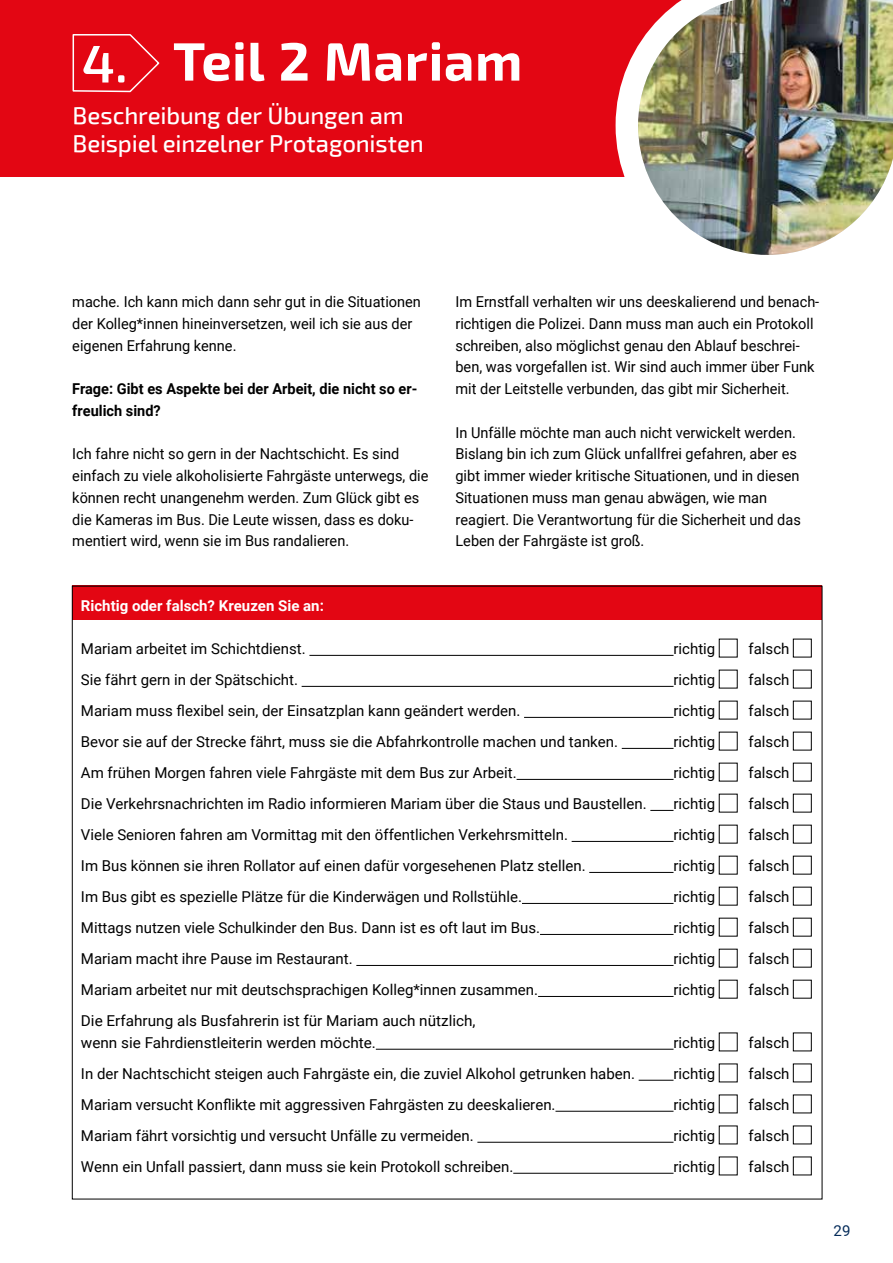
<style>
.page{position:relative;width:893px;height:1263px;background:#fff}
.page>*{position:absolute;margin:0;border:0;box-sizing:border-box;transform-origin:0 0}
.t1{font:700 54px "Exo 2";letter-spacing:.01em;color:#fff}
.t2{font:500 24px/28.5px "Exo 2";letter-spacing:-.005em;color:#fff}
.t3{font:15px/21.8px "Roboto";color:#000}
.t4{font:700 15px/21.8px "Roboto";color:#000}
.t5{font:700 15px "Roboto";color:#fff}
.t6{font:15px "Roboto";color:#052c5a}
.s1{font-weight:400;font-size:52.95px}
</style>
<div class="page">
<div style="left:0;top:0;width:893px;height:177px;background:#e30613"></div>
<svg style="left:615px;top:46px;width:23px;height:131px"></svg>
<img style="left:638px;top:0;width:255px;height:255px">
<svg style="left:72px;top:34px;width:88px;height:59px"></svg>
<div style="left:73px;top:586px;width:749px;height:34px;background:#e30613"></div>
<hr style="left:309px;top:655px;width:364px;height:1px;background:#000">
<hr style="left:302px;top:686px;width:371px;height:1px;background:#000">
<hr style="left:524px;top:717px;width:149px;height:1px;background:#000">
<hr style="left:622px;top:748px;width:51px;height:1px;background:#000">
<hr style="left:517px;top:779px;width:156px;height:1px;background:#000">
<svg style="left:650px;top:810px;width:23px;height:1px"></svg>
<hr style="left:572px;top:841px;width:101px;height:1px;background:#000">
<hr style="left:589px;top:872px;width:84px;height:1px;background:#000">
<hr style="left:522px;top:903px;width:151px;height:1px;background:#000">
<hr style="left:540px;top:934px;width:133px;height:1px;background:#000">
<hr style="left:356px;top:965px;width:317px;height:1px;background:#000">
<hr style="left:538px;top:996px;width:135px;height:1px;background:#000">
<hr style="left:376px;top:1049px;width:297px;height:1px;background:#000">
<hr style="left:639px;top:1080px;width:34px;height:1px;background:#000">
<hr style="left:555px;top:1111px;width:118px;height:1px;background:#000">
<hr style="left:477px;top:1142px;width:196px;height:1px;background:#000">
<hr style="left:513px;top:1173px;width:160px;height:1px;background:#000">
<h1 class="t1" style="left:82px;top:29px;width:442px"><span class="s1">4.</span> Teil 2 Mariam</h1>
<h2 class="t2" style="left:73px;top:102px;width:353px">Beschreibung der Übungen am<br>Beispiel einzelner Protagonisten</h2>
<p class="t3" style="left:72px;top:290px;width:350px">mache. Ich kann mich dann sehr gut in die Situationen der Kolleg*innen hineinversetzen, weil ich sie aus der eigenen Erfahrung kenne.</p>
<p class="t4" style="left:72px;top:377px;width:347px">Frage: Gibt es Aspekte bei der Arbeit, die nicht so er&shy;freulich sind?</p>
<p class="t3" style="left:72px;top:442px;width:358px">Ich fahre nicht so gern in der Nachtschicht. Es sind einfach zu viele alkoholisierte Fahrgäste unterwegs, die können recht unangenehm werden. Zum Glück gibt es die Kameras im Bus. Die Leute wissen, dass es doku&shy;mentiert wird, wenn sie im Bus randalieren.</p>
<p class="t3" style="left:455px;top:290px;width:365px">Im Ernstfall verhalten wir uns deeskalierend und benach&shy;richtigen die Polizei. Dann muss man auch ein Protokoll schreiben, also möglichst genau den Ablauf beschrei&shy;ben, was vorgefallen ist. Wir sind auch immer über Funk mit der Leitstelle verbunden, das gibt mir Sicherheit.</p>
<p class="t3" style="left:455px;top:421px;width:347px">In Unfälle möchte man auch nicht verwickelt werden.<br>Bislang bin ich zum Glück unfallfrei gefahren, aber es gibt immer wieder kritische Situationen, und in diesen Situationen muss man genau abwägen, wie man reagiert. Die Verantwortung für die Sicherheit und das Leben der Fahrgäste ist groß.</p>
<p class="t5" style="left:81px;top:595px;width:244px">Richtig oder falsch? Kreuzen Sie an:</p>
<p class="t3" style="left:81px;top:637px;width:226px">Mariam arbeitet im Schichtdienst.</p>
<p class="t3" style="left:673px;top:637px;width:43px">richtig</p>
<p class="t3" style="left:749px;top:637px;width:42px">falsch</p>
<p class="t3" style="left:81px;top:668px;width:219px">Sie fährt gern in der Spätschicht.</p>
<p class="t3" style="left:673px;top:668px;width:43px">richtig</p>
<p class="t3" style="left:749px;top:668px;width:42px">falsch</p>
<p class="t3" style="left:81px;top:699px;width:441px">Mariam muss flexibel sein, der Einsatzplan kann geändert werden.</p>
<p class="t3" style="left:673px;top:699px;width:43px">richtig</p>
<p class="t3" style="left:749px;top:699px;width:42px">falsch</p>
<p class="t3" style="left:81px;top:730px;width:539px">Bevor sie auf der Strecke fährt, muss sie die Abfahrkontrolle machen und tanken.</p>
<p class="t3" style="left:673px;top:730px;width:43px">richtig</p>
<p class="t3" style="left:749px;top:730px;width:42px">falsch</p>
<p class="t3" style="left:81px;top:761px;width:437px">Am frühen Morgen fahren viele Fahrgäste mit dem Bus zur Arbeit.</p>
<p class="t3" style="left:673px;top:761px;width:43px">richtig</p>
<p class="t3" style="left:749px;top:761px;width:42px">falsch</p>
<p class="t3" style="left:81px;top:792px;width:567px">Die Verkehrsnachrichten im Radio informieren Mariam über die Staus und Baustellen.</p>
<p class="t3" style="left:673px;top:792px;width:43px">richtig</p>
<p class="t3" style="left:749px;top:792px;width:42px">falsch</p>
<p class="t3" style="left:81px;top:823px;width:489px">Viele Senioren fahren am Vormittag mit den öffentlichen Verkehrsmitteln.</p>
<p class="t3" style="left:673px;top:823px;width:43px">richtig</p>
<p class="t3" style="left:749px;top:823px;width:42px">falsch</p>
<p class="t3" style="left:81px;top:854px;width:506px">Im Bus können sie ihren Rollator auf einen dafür vorgesehenen Platz stellen.</p>
<p class="t3" style="left:673px;top:854px;width:43px">richtig</p>
<p class="t3" style="left:749px;top:854px;width:42px">falsch</p>
<p class="t3" style="left:81px;top:885px;width:443px">Im Bus gibt es spezielle Plätze für die Kinderwägen und Rollstühle.</p>
<p class="t3" style="left:673px;top:885px;width:43px">richtig</p>
<p class="t3" style="left:749px;top:885px;width:42px">falsch</p>
<p class="t3" style="left:81px;top:916px;width:461px">Mittags nutzen viele Schulkinder den Bus. Dann ist es oft laut im Bus.</p>
<p class="t3" style="left:673px;top:916px;width:43px">richtig</p>
<p class="t3" style="left:749px;top:916px;width:42px">falsch</p>
<p class="t3" style="left:81px;top:947px;width:273px">Mariam macht ihre Pause im Restaurant.</p>
<p class="t3" style="left:673px;top:947px;width:43px">richtig</p>
<p class="t3" style="left:749px;top:947px;width:42px">falsch</p>
<p class="t3" style="left:81px;top:978px;width:459px">Mariam arbeitet nur mit deutschsprachigen Kolleg*innen zusammen.</p>
<p class="t3" style="left:673px;top:978px;width:43px">richtig</p>
<p class="t3" style="left:749px;top:978px;width:42px">falsch</p>
<p class="t3" style="left:81px;top:1008px;width:396px;line-height:22.5px">Die Erfahrung als Busfahrerin ist für Mariam auch nützlich, wenn sie Fahrdienstleiterin werden möchte.</p>
<p class="t3" style="left:673px;top:1031px;width:43px">richtig</p>
<p class="t3" style="left:749px;top:1031px;width:42px">falsch</p>
<p class="t3" style="left:81px;top:1062px;width:556px">In der Nachtschicht steigen auch Fahrgäste ein, die zuviel Alkohol getrunken haben.</p>
<p class="t3" style="left:673px;top:1062px;width:43px">richtig</p>
<p class="t3" style="left:749px;top:1062px;width:42px">falsch</p>
<p class="t3" style="left:81px;top:1093px;width:476px">Mariam versucht Konflikte mit aggressiven Fahrgästen zu deeskalieren.</p>
<p class="t3" style="left:673px;top:1093px;width:43px">richtig</p>
<p class="t3" style="left:749px;top:1093px;width:42px">falsch</p>
<p class="t3" style="left:81px;top:1124px;width:394px">Mariam fährt vorsichtig und versucht Unfälle zu vermeiden.</p>
<p class="t3" style="left:673px;top:1124px;width:43px">richtig</p>
<p class="t3" style="left:749px;top:1124px;width:42px">falsch</p>
<p class="t3" style="left:81px;top:1155px;width:434px">Wenn ein Unfall passiert, dann muss sie kein Protokoll schreiben.</p>
<p class="t3" style="left:673px;top:1155px;width:43px">richtig</p>
<p class="t3" style="left:749px;top:1155px;width:42px">falsch</p>
<p class="t6" style="left:834px;top:1220px;width:18px">29</p>
</div>
